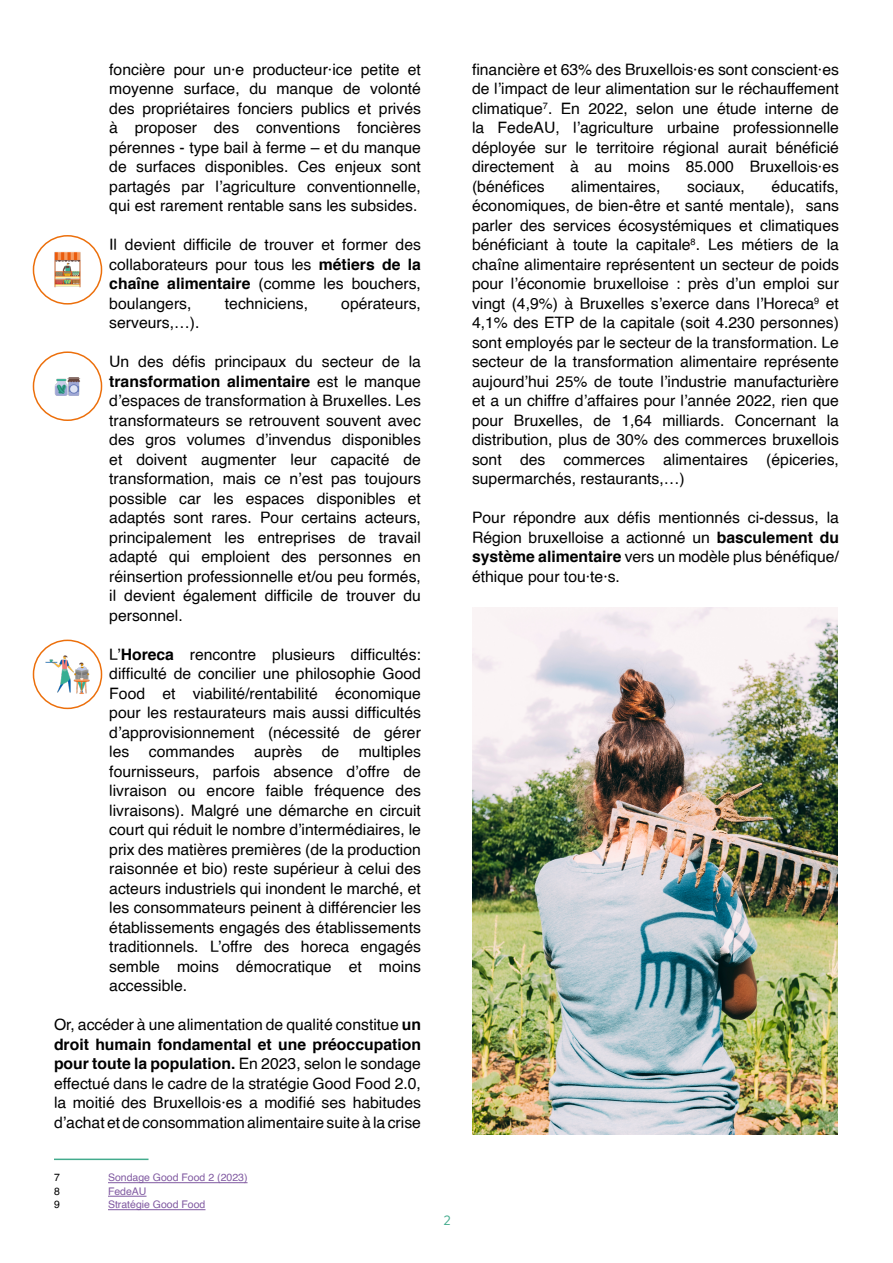
<style>
.page{position:relative;width:893px;height:1263px;background:#fff}
.page>*{position:absolute;margin:0;border:0;box-sizing:border-box;transform-origin:0 0}
.t1{font:15.75px/19.5px "Helvetica";color:#000;text-align:justify}
.t2{font:13.5px "Brandon Text";color:#43ab8d}
.t3{font:10.5px "Helvetica";color:#8059a1}
.t4{font:10.5px "Helvetica";color:#000}
.s1{font-weight:700}
</style>
<div class="page">
<img style="left:472px;top:608px;width:365px;height:526px">
<img style="left:33px;top:236px;width:69px;height:66px">
<div style="left:33px;top:235px;width:69px;height:70px;border:2px solid #ec6f0b;border-radius:50%"></div>
<img style="left:33px;top:352px;width:69px;height:68px;border-radius:34px">
<div style="left:33px;top:351px;width:69px;height:70px;border:2px solid #ec6f0b;border-radius:50%"></div>
<img style="left:33px;top:640px;width:69px;height:68px">
<div style="left:33px;top:640px;width:69px;height:69px;border:2px solid #ec6f0b;border-radius:50%"></div>
<hr style="left:108px;top:1182px;width:140px;height:1px;background:#8059a1">
<hr style="left:108px;top:1196px;width:39px;height:1px;background:#8059a1">
<hr style="left:108px;top:1209px;width:97px;height:1px;background:#8059a1">
<hr style="left:54px;top:1158px;width:94px;height:2px;background:#43ab8d">
<p class="t1" style="left:109px;top:60px;width:313px">foncière pour un·e producteur·ice petite et moyenne surface, du manque de volonté des propriétaires fonciers publics et privés à proposer des conventions foncières pérennes - type bail à ferme – et du manque de surfaces disponibles. Ces enjeux sont partagés par l’agriculture conventionnelle, qui est rarement rentable sans les subsides.</p>
<p class="t1" style="left:109px;top:235px;width:313px">Il devient difficile de trouver et former des collaborateurs pour tous les <span class="s1">métiers de la chaîne alimentaire</span> (comme les bouchers, boulangers,</p>
<p class="t1" style="left:225px;top:294px;width:85px">techniciens,</p>
<p class="t1" style="left:341px;top:294px;width:81px">opérateurs,</p>
<p class="t1" style="left:109px;top:313px;width:92px">serveurs,…).</p>
<p class="t1" style="left:109px;top:352px;width:313px">Un des défis principaux du secteur de la <span class="s1">transformation alimentaire</span> est le manque d’espaces de transformation à Bruxelles. Les transformateurs se retrouvent souvent avec des gros volumes d’invendus disponibles et doivent augmenter leur capacité de transformation, mais ce n’est pas toujours possible car les espaces disponibles et adaptés sont rares. Pour certains acteurs, principalement les entreprises de travail adapté qui emploient des personnes en réinsertion professionnelle et/ou peu formés, il devient également difficile de trouver du personnel.</p>
<p class="t1" style="left:109px;top:645px;width:313px">L’<span class="s1">Horeca</span> rencontre plusieurs difficultés: difficulté de concilier une philosophie Good Food et viabilité/rentabilité économique pour les restaurateurs mais aussi difficultés d’approvisionnement (nécessité de gérer les commandes auprès de multiples fournisseurs, parfois absence d’offre de livraison ou encore faible fréquence des livraisons). Malgré une démarche en circuit court qui réduit le nombre d’intermédiaires, le prix des matières premières (de la production raisonnée et bio) reste supérieur à celui des acteurs industriels qui inondent le marché, et les consommateurs peinent à différencier les établissements engagés des établissements traditionnels. L’offre des horeca engagés semble moins démocratique et moins accessible.</p>
<p class="t1" style="left:54px;top:1015px;width:368px">Or, accéder à une alimentation de qualité constitue <span class="s1">un droit humain fondamental et une préoccupation pour toute la population.</span> En 2023, selon le sondage effectué dans le cadre de la stratégie Good Food 2.0, la moitié des Bruxellois·es a modifié ses habitudes d’achat et de consommation alimentaire suite à la crise</p>
<p class="t4" style="left:54px;top:1169px;width:7px">7</p>
<p class="t3" style="left:108px;top:1169px;width:141px">Sondage Good Food 2 (2023)</p>
<p class="t4" style="left:54px;top:1183px;width:7px">8</p>
<p class="t3" style="left:108px;top:1183px;width:40px">FedeAU</p>
<p class="t4" style="left:54px;top:1196px;width:7px">9</p>
<p class="t3" style="left:108px;top:1196px;width:99px">Stratégie Good Food</p>
<p class="t1" style="left:472px;top:60px;width:368px">financière et 63% des Bruxellois·es sont conscient·es de l’impact de leur alimentation sur le réchauffement climatique<sup>7</sup>. En 2022, selon une étude interne de la FedeAU, l’agriculture urbaine professionnelle déployée sur le territoire régional aurait bénéficié directement à au moins 85.000 Bruxellois·es (bénéfices</p>
<p class="t1" style="left:472px;top:177px;width:368px;text-indent:300px">éducatifs, économiques, de bien-être et santé mentale), sans parler des services écosystémiques et climatiques bénéficiant à toute la capitale<sup>8</sup>. Les métiers de la chaîne alimentaire représentent un secteur de poids pour l’économie bruxelloise : près d’un emploi sur vingt (4,9%) à Bruxelles s’exerce dans l’Horeca<sup>9</sup> et 4,1% des ETP de la capitale (soit 4.230 personnes) sont employés par le secteur de la transformation. Le secteur de la transformation alimentaire représente aujourd’hui 25% de toute l’industrie manufacturière et a un chiffre d’affaires pour l’année 2022, rien que pour Bruxelles, de 1,64 milliards. Concernant la distribution, plus de 30% des commerces bruxellois sont des commerces alimentaires (épiceries, supermarchés, restaurants,…)</p>
<p class="t1" style="left:472px;top:508px;width:368px">Pour répondre aux défis mentionnés ci-dessus, la Région bruxelloise a actionné un <span class="s1">basculement du système alimentaire</span> vers un modèle plus bénéfique/ éthique pour tou·te·s.</p>
<p class="t1" style="left:571px;top:177px;width:91px">alimentaires,</p>
<p class="t1" style="left:687px;top:177px;width:59px">sociaux,</p>
<p class="t2" style="left:444px;top:1211px;width:9px">2</p>
</div>
